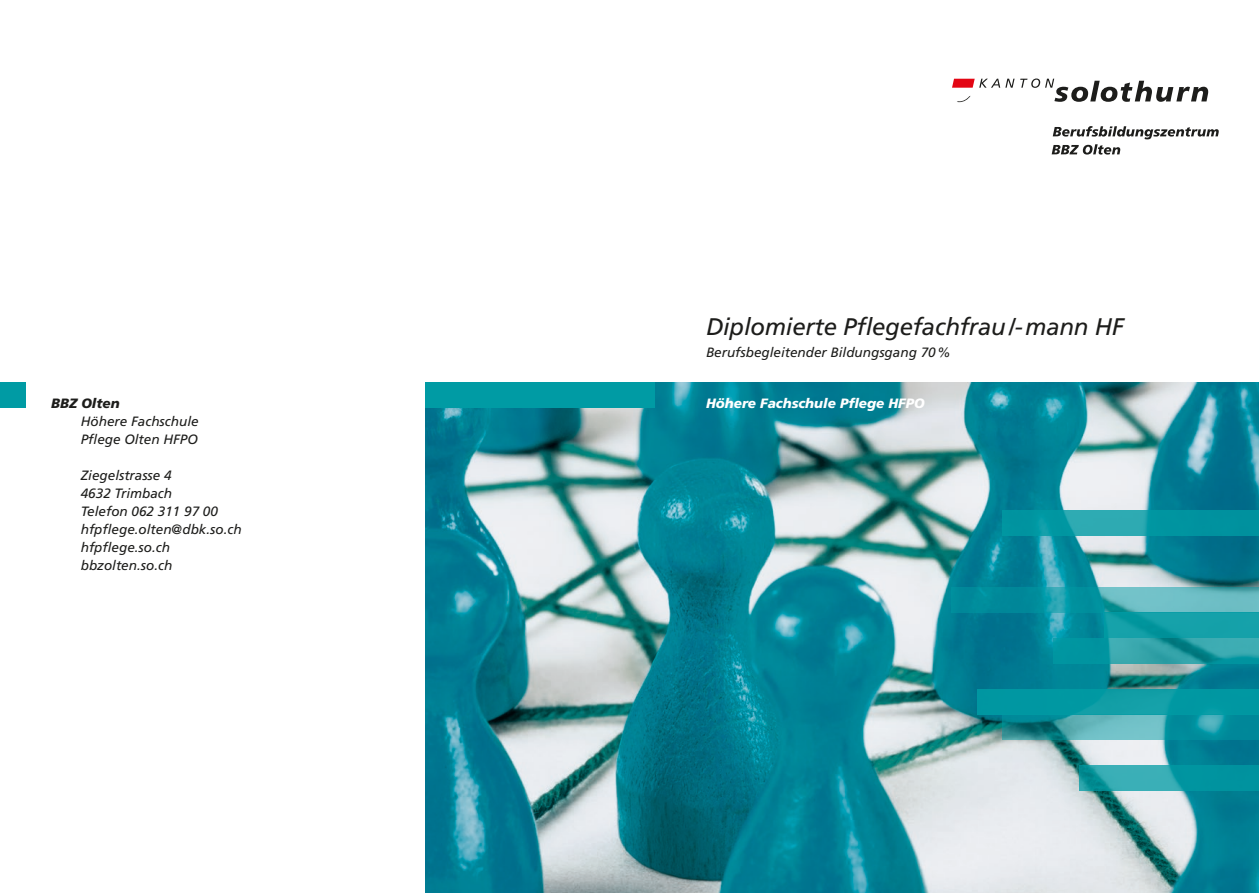
<style>
.page{position:relative;width:1259px;height:893px;background:#fff}
.page>*{position:absolute;margin:0;border:0;box-sizing:border-box;transform-origin:0 0}
.t1{font:italic 24px "Frutiger LT Com";letter-spacing:-.01em;color:#1d1d1b}
.t2{font:italic 13.5px/18px "Frutiger LT Com";color:#1d1d1b}
.t3{font:italic 900 13.5px "Frutiger LT Com";color:#fff}
.t4{font:italic 900 13.5px "Frutiger LT Com";color:#1d1d1b}
</style>
<div class="page">
<img style="left:425px;top:383px;width:834px;height:510px">
<svg style="left:1079px;top:765px;width:180px;height:26px;background:#189ea7"></svg>
<svg style="left:977px;top:689px;width:282px;height:25px;background:#0599a3"></svg>
<svg style="left:951px;top:587px;width:308px;height:25px;background:#36a5b0"></svg>
<svg style="left:1104px;top:612px;width:155px;height:26px;background:#109ea6"></svg>
<svg style="left:1002px;top:510px;width:257px;height:26px;background:#0e9aa5"></svg>
<svg style="left:1002px;top:714px;width:257px;height:26px;background:#309ca6"></svg>
<svg style="left:1053px;top:638px;width:206px;height:25px;background:#209ca4"></svg>
<div style="left:425px;top:383px;width:230px;height:25px;background:#009ba4"></div>
<div style="left:0;top:383px;width:26px;height:25px;background:#009ba4"></div>
<svg style="left:1051px;top:126px;width:167px;height:29px"></svg>
<svg style="left:957px;top:96px;width:13px;height:6px"></svg>
<svg style="left:1020px;top:79px;width:188px;height:23px"></svg>
<svg style="left:952px;top:79px;width:62px;height:9px"></svg>
<p class="t4" style="left:51px;top:395px;width:70px">BBZ Olten</p>
<p class="t2" style="left:81px;top:412px;width:119px">Höhere Fachschule<br>Pflege Olten HFPO</p>
<p class="t2" style="left:81px;top:466px;width:162px">Ziegelstrasse 4<br>4632 Trimbach<br>Telefon 062 311 97 00 hfpflege.olten@dbk.so.ch hfpflege.so.ch bbzolten.so.ch</p>
<h1 class="t1" style="left:706px;top:312px;width:419px">Diplomierte Pflegefachfrau/-mann HF</h1>
<p class="t2" style="left:706px;top:344px;width:246px">Berufsbegleitender Bildungsgang 70%</p>
<p class="t3" style="left:706px;top:395px;width:220px">Höhere Fachschule Pflege HFPO</p>
</div>
